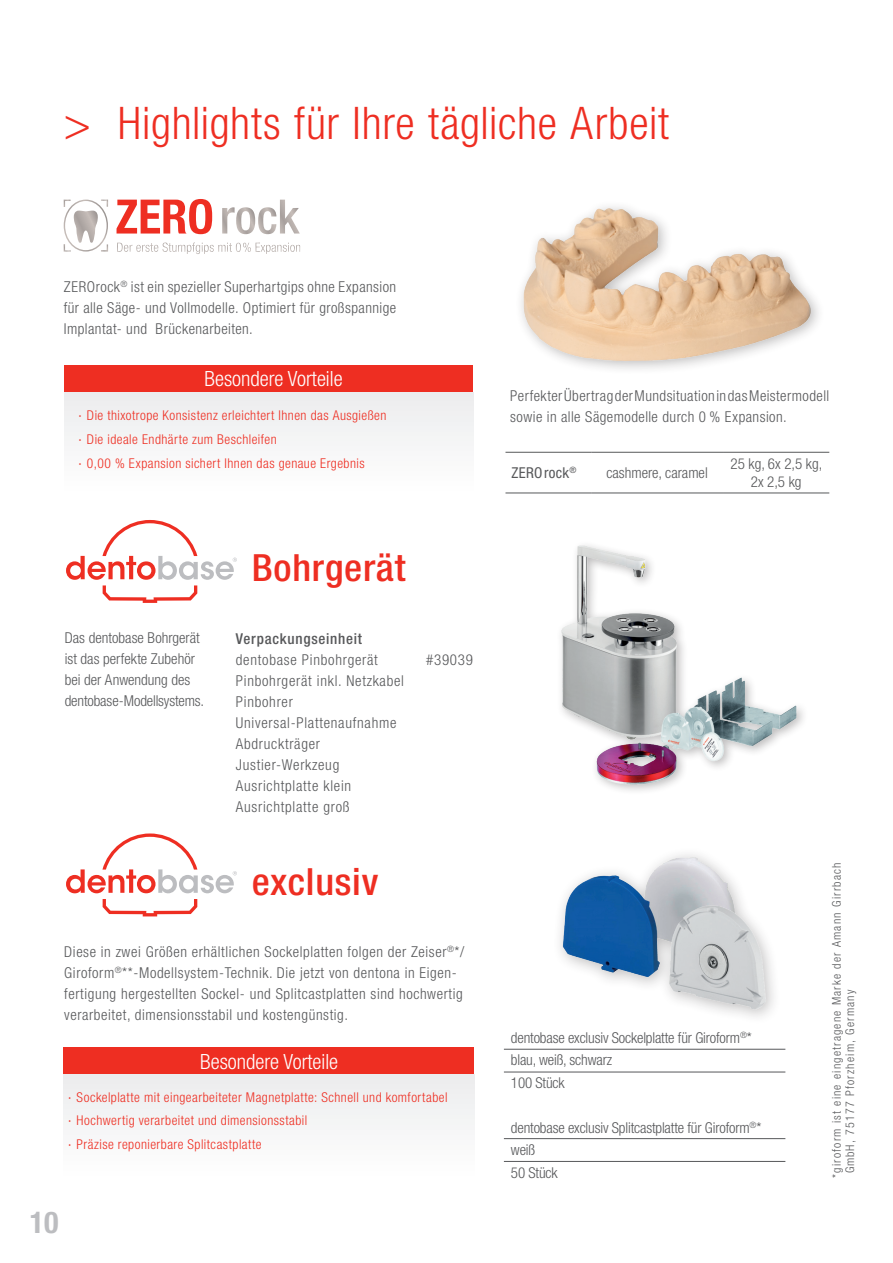
<style>
.page{position:relative;width:893px;height:1263px;background:#fff}
.page>*{position:absolute;margin:0;border:0;box-sizing:border-box;transform-origin:0 0}
.t1{font:300 condensed 45px "Helvetica Neue LT Std";letter-spacing:.015em;color:#ee2e22}
.t2{font:500 condensed 37.5px "Helvetica Neue LT Std";letter-spacing:.02em;color:#ee2e22;scale:1.04 1}
.t3{font:700 condensed 30px "Helvetica Neue LT Std";color:#bcbdc0}
.t4{font:300 condensed 21px "Helvetica Neue LT Std";color:#fff}
.t5{font:300 condensed 15px/21px "Helvetica Neue LT Std";letter-spacing:.04em;color:#57585a}
.t6{font:300 condensed 15px/22.5px "Helvetica Neue LT Std";letter-spacing:-.01em;color:#57585a}
.t7{font:300 condensed 15px/21px "Helvetica Neue LT Std";color:#57585a}
.t8{font:500 condensed 15px "Helvetica Neue LT Std";letter-spacing:.05em;color:#57585a}
.t9{font:condensed 15px "Helvetica Neue LT Std";letter-spacing:.02em;color:#57585a}
.t10{font:300 condensed 13.5px/23.7px "Helvetica Neue LT Std";letter-spacing:.035em;color:#ee2e22}
.t11{font:300 condensed 12px/13.5px "Helvetica Neue LT Std";letter-spacing:.1em;color:#57585a}
</style>
<div class="page">
<svg style="left:66px;top:520px;width:171px;height:83px"></svg>
<div style="left:64px;top:1074px;width:410px;height:104px;background:#f5f5f6"></div>
<div style="left:64px;top:1048px;width:410px;height:26px;background:#ee2e22"></div>
<div style="left:65px;top:392px;width:408px;height:101px;background:#f5f5f6"></div>
<div style="left:65px;top:365px;width:408px;height:27px;background:#ee2e22"></div>
<svg style="left:117px;top:199px;width:95px;height:35px"></svg>
<svg style="left:222px;top:200px;width:78px;height:34px"></svg>
<svg style="left:117px;top:242px;width:183px;height:12px"></svg>
<svg style="left:64px;top:200px;width:44px;height:52px"></svg>
<img style="left:521px;top:206px;width:298px;height:163px">
<hr style="left:505px;top:452px;width:86px;height:1px;background:#57585a">
<hr style="left:591px;top:452px;width:132px;height:1px;background:#57585a">
<hr style="left:723px;top:452px;width:106px;height:1px;background:#57585a">
<hr style="left:505px;top:493px;width:86px;height:1px;background:#57585a">
<hr style="left:591px;top:493px;width:132px;height:1px;background:#57585a">
<hr style="left:723px;top:493px;width:106px;height:1px;background:#57585a">
<svg style="left:103px;top:899px;width:94px;height:17px"></svg>
<svg style="left:66px;top:833px;width:171px;height:60px"></svg>
<hr style="left:504px;top:1138px;width:281px;height:1px;background:#57585a">
<hr style="left:504px;top:1049px;width:281px;height:1px;background:#57585a">
<hr style="left:504px;top:1161px;width:281px;height:1px;background:#57585a">
<hr style="left:504px;top:1072px;width:281px;height:1px;background:#57585a">
<img style="left:560px;top:854px;width:181px;height:131px">
<img style="left:665px;top:904px;width:104px;height:107px">
<img style="left:561px;top:545px;width:243px;height:246px">
<h1 class="t1" style="left:64px;top:97px;width:607px">&gt; Highlights für Ihre tägliche Arbeit</h1>
<p class="t5" style="left:64px;top:276px;width:334px;text-align:justify">ZEROrock<sup>®</sup> ist ein spezieller Superhartgips ohne Expansion für alle Säge- und Vollmodelle. Optimiert für großspannige Implantat- und Brückenarbeiten.</p>
<h3 class="t4" style="left:205px;top:366px;width:139px">Besondere Vorteile</h3>
<p class="t10" style="left:87px;top:403px;width:301px">Die thixotrope Konsistenz erleichtert Ihnen das Ausgießen<br>Die ideale Endhärte zum Beschleifen<br>0,00 % Expansion sichert Ihnen das genaue Ergebnis</p>
<p class="t7" style="left:65px;top:627px;width:141px">Das dentobase Bohrgerät ist das perfekte Zubehör bei der Anwendung des dentobase-Modellsystems.</p>
<h2 class="t2" style="left:252px;top:546px;width:149px">Bohrgerät</h2>
<p class="t8" style="left:236px;top:630px;width:128px">Verpackungseinheit</p>
<p class="t5" style="left:236px;top:649px;width:144px">dentobase Pinbohrgerät</p>
<p class="t5" style="left:426px;top:649px;width:48px">#39039</p>
<p class="t5" style="left:236px;top:670px;width:170px">Pinbohrgerät inkl. Netzkabel<br>Pinbohrer<br>Universal-Plattenaufnahme<br>Abdruckträger<br>Justier-Werkzeug<br>Ausrichtplatte klein<br>Ausrichtplatte groß</p>
<h2 class="t2" style="left:252px;top:859px;width:123px">exclusiv</h2>
<p class="t5" style="left:64px;top:941px;width:401px">Diese in zwei Größen erhältlichen Sockelplatten folgen der Zeiser<sup>®</sup>*/ Giroform<sup>®</sup>**-Modellsystem-Technik. Die jetzt von dentona in Eigen&shy;fertigung hergestellten Sockel- und Splitcastplatten sind hochwertig verarbeitet, dimensionsstabil und kostengünstig.</p>
<h3 class="t4" style="left:200px;top:1049px;width:139px">Besondere Vorteile</h3>
<p class="t10" style="left:77px;top:1085px;width:372px">Sockelplatte mit eingearbeiteter Magnetplatte: Schnell und komfortabel<br>Hochwertig verarbeitet und dimensionsstabil<br>Präzise reponierbare Splitcastplatte</p>
<h3 class="t3" style="left:30px;top:1204px;width:30px">10</h3>
<p class="t5" style="left:510px;top:385px;width:320px">Perfekter Übertrag der Mundsituation in das Meistermodell sowie in alle Sägemodelle durch 0 % Expansion.</p>
<p class="t9" style="left:511px;top:464px;width:67px">ZEROrock<sup>®</sup></p>
<p class="t7" style="left:606px;top:462px;width:103px">cashmere, caramel</p>
<p class="t7" style="left:731px;top:454px;width:93px;line-height:18px;text-align:center">25 kg, 6x 2,5 kg,<br>2x 2,5 kg</p>
<p class="t6" style="left:511px;top:1026px;width:242px">dentobase exclusiv Sockelplatte für Giroform<sup>®</sup>* blau, weiß, schwarz<br>100 Stück</p>
<p class="t6" style="left:511px;top:1116px;width:252px">dentobase exclusiv Splitcastplatte für Giroform<sup>®</sup>* weiß<br>50 Stück</p>
<p class="t11" style="left:830px;top:1173px;width:312px;text-indent:-5px;rotate:-90deg">*giroform ist eine eingetragene Marke der Amann Girrbach<br>GmbH, 75177 Pforzheim, Germany</p>
</div>
